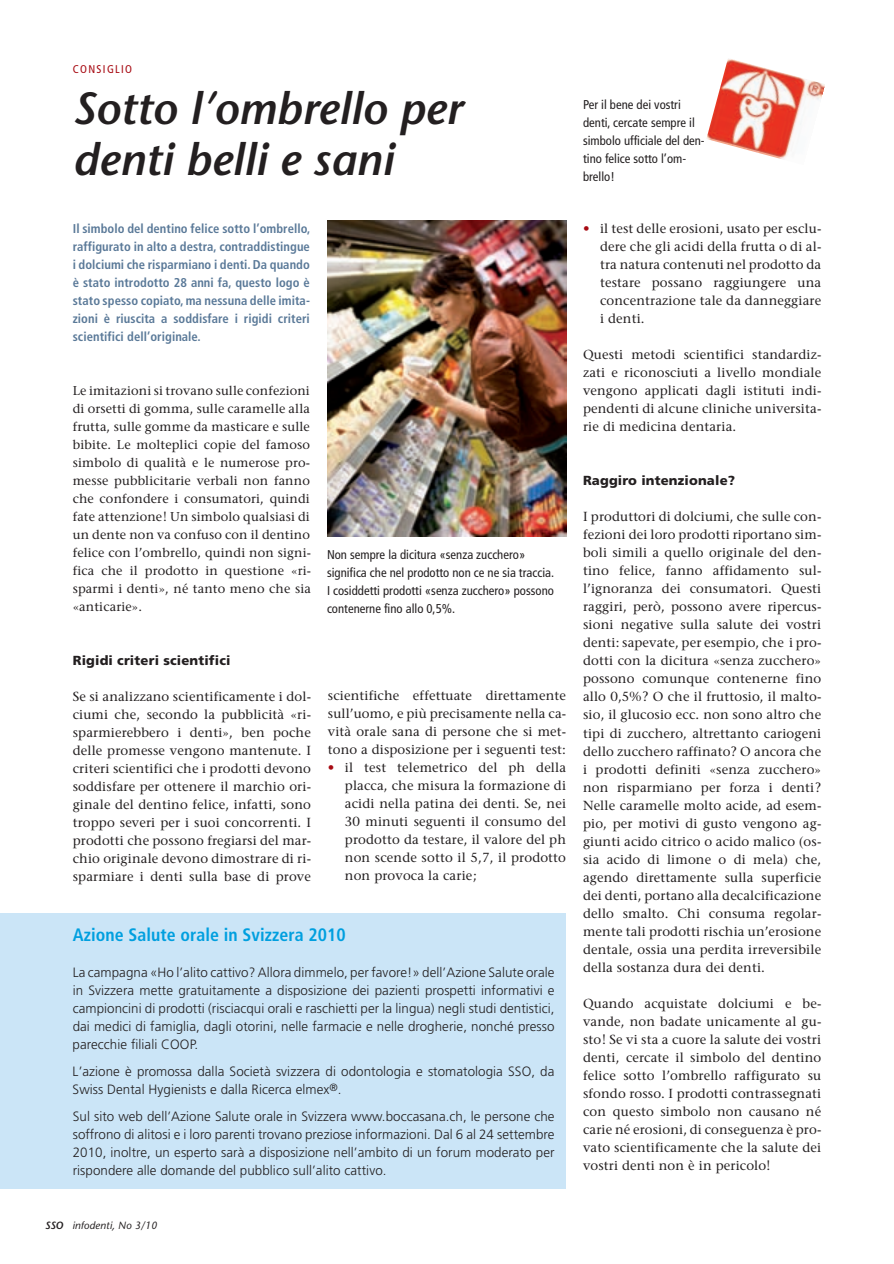
<style>
.page{position:relative;width:894px;height:1264px;background:#fff}
.page>*{position:absolute;margin:0;border:0;box-sizing:border-box;transform-origin:0 0}
.t1{font:italic 600 45px/51px "Stone Sans";color:#231f20}
.t2{font:700 condensed 18px "Frutiger LT";letter-spacing:.005em;color:#009fdf}
.t3{font:300 13.5px/18px "Frutiger LT";letter-spacing:.005em;color:#231f20;text-align:justify}
.t4{font:13.2px/18px "Stone Serif";letter-spacing:.01em;color:#231f20;text-align:justify}
.t5{font:900 13.2px "Frutiger LT";letter-spacing:.01em;color:#231f20}
.t6{font:12.75px/18px "Stone Serif";letter-spacing:.01em;color:#231f20;text-align:justify}
.t7{font:700 condensed 12.75px/18px "Frutiger LT";letter-spacing:.005em;color:#5a7998;text-align:justify}
.t8{font:condensed 12.75px/18px "Frutiger LT";color:#231f20}
.t9{font:condensed 11.25px "Frutiger LT";letter-spacing:.12em;color:#a70a12}
.t10{font:italic 10.5px "Stone Sans";letter-spacing:.01em;color:#231f20}
.s1{color:#a70a12}
.s2{font-weight:600}
</style>
<div class="page">
<div style="left:0;top:913px;width:566px;height:275px;background:#cbe5f7"></div>
<img style="left:328px;top:220px;width:238px;height:316px">
<img style="left:706px;top:59px;width:118px;height:100px">
<p class="t9" style="left:73px;top:64px;width:61px">CONSIGLIO</p>
<h1 class="t1" style="left:73px;top:87px;width:391px">Sotto l’ombrello per denti belli e sani</h1>
<p class="t7" style="left:73px;top:221px;width:239px">Il simbolo del dentino felice sotto l’ombrello, raffigurato in alto a destra, contraddistingue i dolciumi che risparmiano i denti. Da quando è stato introdotto 28 anni fa, questo logo è stato spesso copiato, ma nessuna delle imita&shy;zioni è riuscita a soddisfare i rigidi criteri scientifici dell’originale.</p>
<p class="t6" style="left:73px;top:383px;width:240px">Le imitazioni si trovano sulle confezioni di orsetti di gomma, sulle caramelle alla frutta, sulle gomme da masticare e sulle bibite. Le molteplici copie del famoso simbolo di qualità e le numerose pro&shy;messe pubblicitarie verbali non fanno che confondere i consumatori, quindi fate attenzione! Un simbolo qualsiasi di un dente non va confuso con il dentino felice con l’ombrello, quindi non signi&shy;fica che il prodotto in questione «ri&shy;sparmi i denti», né tanto meno che sia «anticarie».</p>
<p class="t8" style="left:327px;top:546px;width:229px">Non sempre la dicitura «senza zucchero» significa che nel prodotto non ce ne sia traccia.<br>I cosiddetti prodotti «senza zucchero» possono contenerne fino allo 0,5%.</p>
<p class="t5" style="left:73px;top:655px;width:159px">Rigidi criteri scientifici</p>
<p class="t4" style="left:73px;top:689px;width:240px">Se si analizzano scientificamente i dol&shy;ciumi che, secondo la pubblicità «ri&shy;sparmierebbero i denti», ben poche delle promesse vengono mantenute. I criteri scientifici che i prodotti devono soddisfare per ottenere il marchio ori&shy;ginale del dentino felice, infatti, sono troppo severi per i suoi concorrenti. I prodotti che possono fregiarsi del mar&shy;chio originale devono dimostrare di ri&shy;sparmiare i denti sulla base di prove</p>
<p class="t4" style="left:328px;top:688px;width:240px">scientifiche effettuate direttamente sull’uomo, e più precisamente nella ca&shy;vità orale sana di persone che si met&shy;tono a disposizione per i seguenti test:</p>
<p class="t4" style="left:345px;top:760px;width:223px;text-indent:-17px"><span class="s1">•</span> il test telemetrico del ph della placca, che misura la formazione di acidi nella patina dei denti. Se, nei 30 minuti seguenti il consumo del prodotto da testare, il valore del ph non scende sotto il 5,7, il prodotto non provoca la carie;</p>
<h2 class="t2" style="left:73px;top:927px;width:275px">Azione Salute orale in Svizzera 2010</h2>
<p class="t3" style="left:73px;top:964px;width:483px">La campagna «Ho l’alito cattivo? Allora dimmelo, per favore!» dell’Azione Salute orale in Svizzera mette gratuitamente a disposizione dei pazienti prospetti informativi e campioncini di prodotti (risciacqui orali e raschietti per la lingua) negli studi dentistici, dai medici di famiglia, dagli otorini, nelle farmacie e nelle drogherie, nonché presso parecchie filiali COOP.</p>
<p class="t3" style="left:73px;top:1063px;width:483px">L’azione è promossa dalla Società svizzera di odontologia e stomatologia SSO, da<br>Swiss Dental Hygienists e dalla Ricerca elmex<sup>®</sup>.</p>
<p class="t3" style="left:73px;top:1108px;width:483px">Sul sito web dell’Azione Salute orale in Svizzera www.boccasana.ch, le persone che soffrono di alitosi e i loro parenti trovano preziose informazioni. Dal 6 al 24 settembre 2010, inoltre, un esperto sarà a disposizione nell’ambito di un forum moderato per rispondere alle domande del pubblico sull’alito cattivo.</p>
<p class="t10" style="left:45px;top:1221px;width:114px"><span class="s2">SSO</span> infodenti, No 3/10</p>
<p class="t8" style="left:583px;top:96px;width:123px">Per il bene dei vostri denti, cercate sempre il simbolo ufficiale del den&shy;tino felice sotto l’om&shy;brello!</p>
<p class="t4" style="left:600px;top:221px;width:223px;text-indent:-17px"><span class="s1">•</span> il test delle erosioni, usato per esclu&shy;dere che gli acidi della frutta o di al&shy;tra natura contenuti nel prodotto da testare possano raggiungere una concentrazione tale da danneggiare i denti.</p>
<p class="t4" style="left:583px;top:347px;width:240px">Questi metodi scientifici standardiz&shy;zati e riconosciuti a livello mondiale vengono applicati dagli istituti indi&shy;pendenti di alcune cliniche universita&shy;rie di medicina dentaria.</p>
<p class="t5" style="left:583px;top:475px;width:154px">Raggiro intenzionale?</p>
<p class="t4" style="left:583px;top:509px;width:240px">I produttori di dolciumi, che sulle con&shy;fezioni dei loro prodotti riportano sim&shy;boli simili a quello originale del den&shy;tino felice, fanno affidamento sul&shy;l’ignoranza dei consumatori. Questi raggiri, però, possono avere ripercus&shy;sioni negative sulla salute dei vostri denti: sapevate, per esempio, che i pro&shy;dotti con la dicitura «senza zucchero» possono comunque contenerne fino allo 0,5%? O che il fruttosio, il malto&shy;sio, il glucosio ecc. non sono altro che tipi di zucchero, altrettanto cariogeni dello zucchero raffinato? O ancora che i prodotti definiti «senza zucchero» non risparmiano per forza i denti?<br>Nelle caramelle molto acide, ad esem&shy;pio, per motivi di gusto vengono ag&shy;giunti acido citrico o acido malico (os&shy;sia acido di limone o di mela) che, agendo direttamente sulla superficie dei denti, portano alla decalcificazione dello smalto. Chi consuma regolar&shy;mente tali prodotti rischia un’erosione dentale, ossia una perdita irreversibile della sostanza dura dei denti.</p>
<p class="t4" style="left:583px;top:995px;width:240px">Quando acquistate dolciumi e be&shy;vande, non badate unicamente al gu&shy;sto! Se vi sta a cuore la salute dei vostri denti, cercate il simbolo del dentino felice sotto l’ombrello raffigurato su sfondo rosso. I prodotti contrassegnati con questo simbolo non causano né carie né erosioni, di conseguenza è pro&shy;vato scientificamente che la salute dei vostri denti non è in pericolo!</p>
</div>
